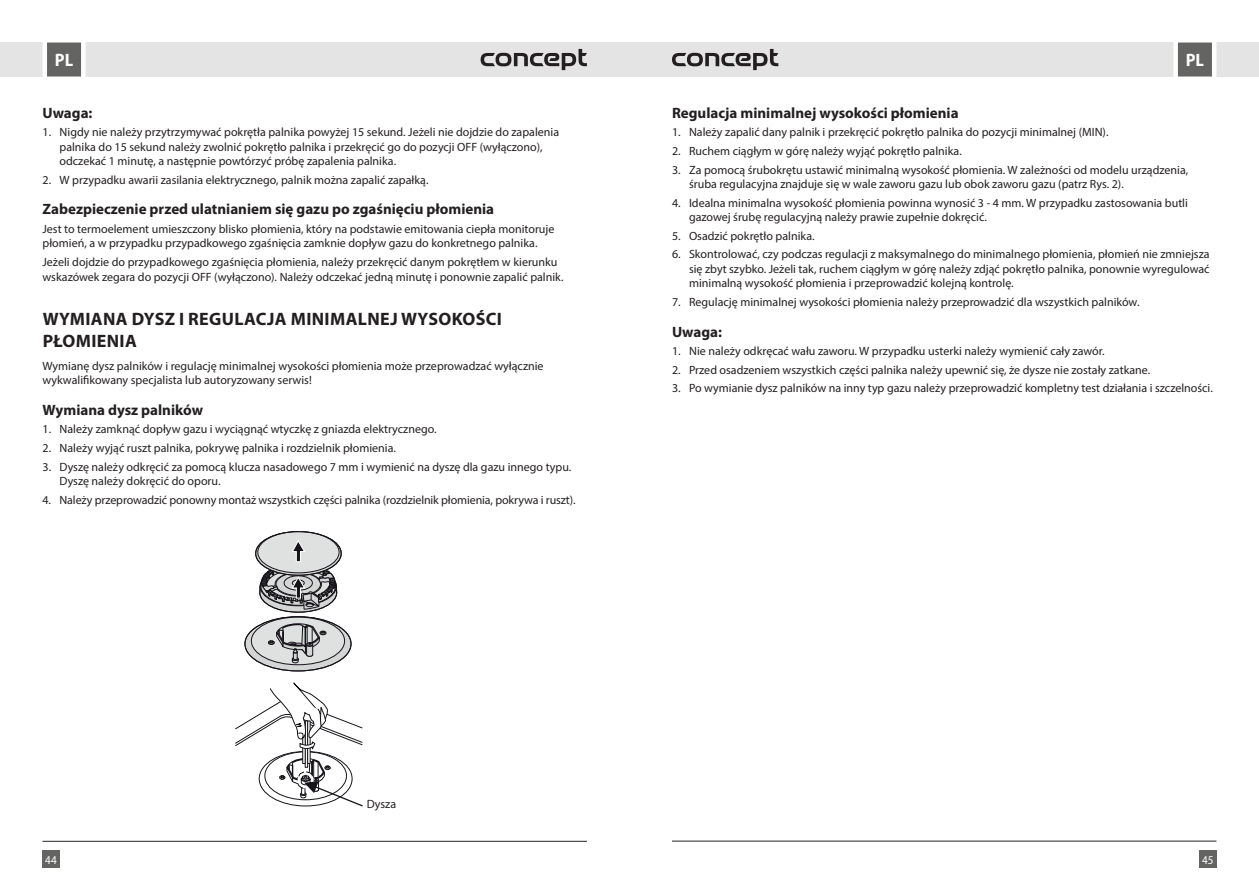
<style>
.page{position:relative;width:1259px;height:893px;background:#fff}
.page>*{position:absolute;margin:0;border:0;box-sizing:border-box;transform-origin:0 0}
.t1{font:700 18px/21.6px "Myriad Pro";letter-spacing:.02em;color:#231f20}
.t2{font:700 semi-condensed 18px "Myriad Pro";color:#fff}
.t3{font:700 15px "Myriad Pro";color:#231f20}
.t4{font:12px/14.4px "Myriad Pro";color:#231f20}
.t5{font:semi-condensed 12px "Myriad Pro";color:#fff}
</style>
<div class="page">
<div style="left:629px;top:43px;width:630px;height:34px;background:#e4e4e4"></div>
<div style="left:0;top:43px;width:629px;height:34px;background:#e4e4e4"></div>
<div style="left:43px;top:850px;width:17px;height:17px;background:#646463"></div>
<div style="left:1199px;top:850px;width:17px;height:17px;background:#646463"></div>
<svg style="left:1171px;top:42px;width:47px;height:35px;background:#8f8f8e"></svg>
<svg style="left:40px;top:42px;width:48px;height:35px;background:#919190"></svg>
<hr style="left:672px;top:841px;width:544px;height:1px;background:#231f20">
<hr style="left:43px;top:841px;width:544px;height:1px;background:#231f20">
<svg style="left:480px;top:49px;width:107px;height:21px"></svg>
<svg style="left:672px;top:49px;width:106px;height:21px"></svg>
<svg style="left:251px;top:617px;width:93px;height:48px"></svg>
<svg style="left:255px;top:531px;width:87px;height:82px"></svg>
<svg style="left:235px;top:623px;width:128px;height:184px"></svg>
<h1 class="t2" style="left:55px;top:48px;width:20px">PL</h1>
<h1 class="t2" style="left:1185px;top:48px;width:20px">PL</h1>
<p class="t3" style="left:43px;top:103px;width:51px">Uwaga:</p>
<p class="t4" style="left:60px;top:125px;width:501px;text-indent:-17px">1. Nigdy nie należy przytrzymywać pokrętła palnika powyżej 15 sekund. Jeżeli nie dojdzie do zapalenia palnika do 15 sekund należy zwolnić pokrętło palnika i przekręcić go do pozycji OFF (wyłączono), odczekać 1 minutę, a następnie powtórzyć próbę zapalenia palnika.</p>
<p class="t4" style="left:43px;top:172px;width:387px">2. W przypadku awarii zasilania elektrycznego, palnik można zapalić zapałką.</p>
<p class="t3" style="left:43px;top:200px;width:453px">Zabezpieczenie przed ulatnianiem się gazu po zgaśnięciu płomienia</p>
<p class="t4" style="left:43px;top:222px;width:513px">Jest to termoelement umieszczony blisko płomienia, który na podstawie emitowania ciepła monitoruje płomień, a w przypadku przypadkowego zgaśnięcia zamknie dopływ gazu do konkretnego palnika.</p>
<p class="t4" style="left:43px;top:255px;width:522px">Jeżeli dojdzie do przypadkowego zgaśnięcia płomienia, należy przekręcić danym pokrętłem w kierunku wskazówek zegara do pozycji OFF (wyłączono). Należy odczekać jedną minutę i ponownie zapalić palnik.</p>
<h1 class="t1" style="left:43px;top:308px;width:461px">WYMIANA DYSZ I REGULACJA MINIMALNEJ WYSOKOŚCI<br>PŁOMIENIA</h1>
<p class="t4" style="left:43px;top:358px;width:502px">Wymianę dysz palników i regulację minimalnej wysokości płomienia może przeprowadzać wyłącznie wykwalifikowany specjalista lub autoryzowany serwis!</p>
<p class="t3" style="left:43px;top:400px;width:162px">Wymiana dysz palników</p>
<p class="t4" style="left:43px;top:422px;width:395px">1. Należy zamknąć dopływ gazu i wyciągnąć wtyczkę z gniazda elektrycznego.</p>
<p class="t4" style="left:43px;top:441px;width:355px">2. Należy wyjąć ruszt palnika, pokrywę palnika i rozdzielnik płomienia.</p>
<p class="t4" style="left:60px;top:459px;width:513px;text-indent:-17px">3. Dyszę należy odkręcić za pomocą klucza nasadowego 7 mm i wymienić na dyszę dla gazu innego typu.<br>Dyszę należy dokręcić do oporu.</p>
<p class="t4" style="left:43px;top:492px;width:534px">4. Należy przeprowadzić ponowny montaż wszystkich części palnika (rozdzielnik płomienia, pokrywa i ruszt).</p>
<p class="t3" style="left:672px;top:103px;width:288px">Regulacja minimalnej wysokości płomienia</p>
<p class="t4" style="left:672px;top:125px;width:438px">1. Należy zapalić dany palnik i przekręcić pokrętło palnika do pozycji minimalnej (MIN).</p>
<p class="t4" style="left:672px;top:143px;width:291px">2. Ruchem ciągłym w górę należy wyjąć pokrętło palnika.</p>
<p class="t4" style="left:689px;top:162px;width:501px;text-indent:-17px">3. Za pomocą śrubokrętu ustawić minimalną wysokość płomienia. W zależności od modelu urządzenia, śruba regulacyjna znajduje się w wale zaworu gazu lub obok zaworu gazu (patrz Rys. 2).</p>
<p class="t4" style="left:689px;top:195px;width:500px;text-indent:-17px">4. Idealna minimalna wysokość płomienia powinna wynosić 3 - 4 mm. W przypadku zastosowania butli gazowej śrubę regulacyjną należy prawie zupełnie dokręcić.</p>
<p class="t4" style="left:672px;top:228px;width:144px">5. Osadzić pokrętło palnika.</p>
<p class="t4" style="left:689px;top:247px;width:522px;text-align:justify;text-indent:-17px">6. Skontrolować, czy podczas regulacji z maksymalnego do minimalnego płomienia, płomień nie zmniejsza się zbyt szybko. Jeżeli tak, ruchem ciągłym w górę należy zdjąć pokrętło palnika, ponownie wyregulować minimalną wysokość płomienia i przeprowadzić kolejną kontrolę.</p>
<p class="t4" style="left:672px;top:294px;width:469px">7. Regulację minimalnej wysokości płomienia należy przeprowadzić dla wszystkich palników.</p>
<p class="t3" style="left:672px;top:322px;width:51px">Uwaga:</p>
<p class="t4" style="left:672px;top:344px;width:434px">1. Nie należy odkręcać wału zaworu. W przypadku usterki należy wymienić cały zawór.</p>
<p class="t4" style="left:672px;top:362px;width:480px">2. Przed osadzeniem wszystkich części palnika należy upewnić się, że dysze nie zostały zatkane.</p>
<p class="t4" style="left:672px;top:381px;width:542px">3. Po wymianie dysz palników na inny typ gazu należy przeprowadzić kompletny test działania i szczelności.</p>
<p class="t4" style="left:367px;top:796px;width:31px">Dysza</p>
<p class="t5" style="left:45px;top:852px;width:13px">44</p>
<p class="t5" style="left:1202px;top:852px;width:13px">45</p>
</div>
